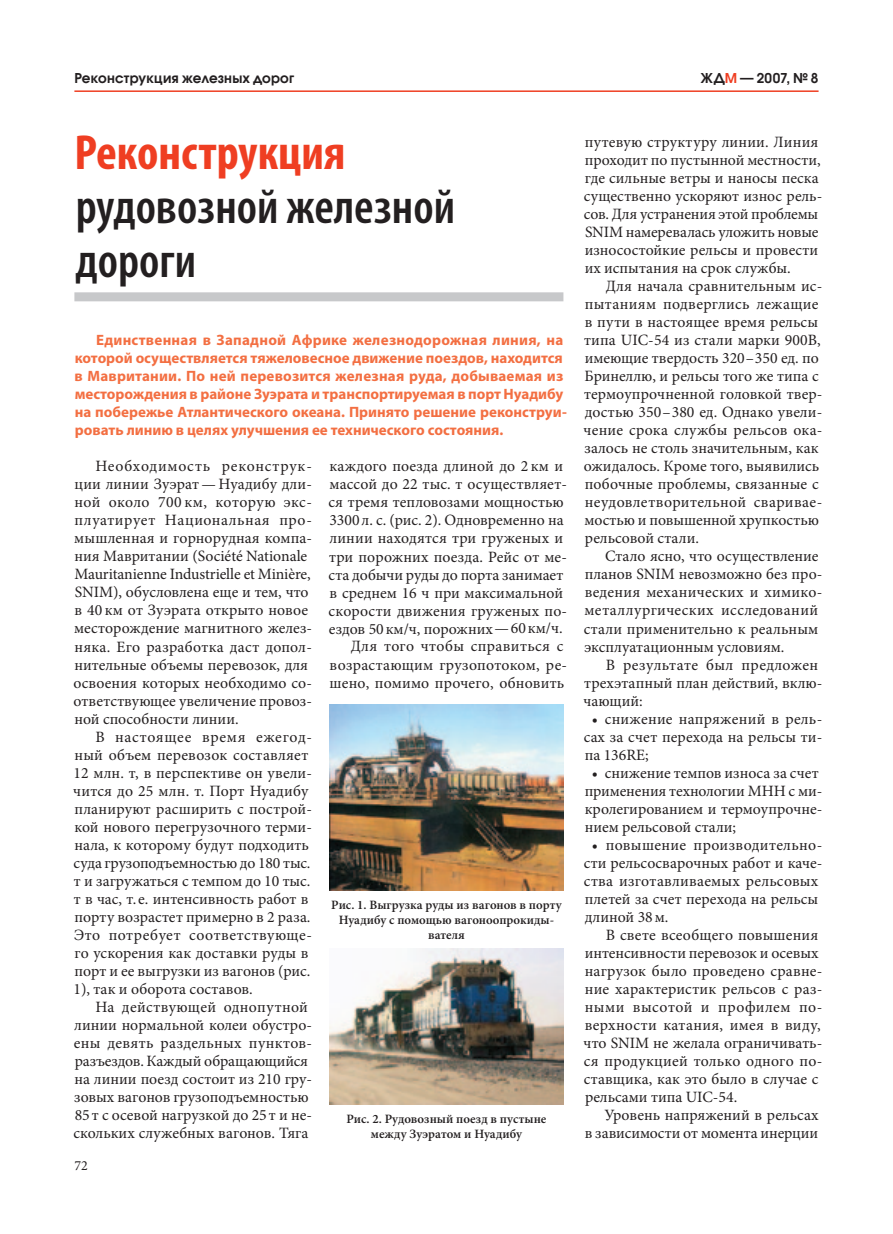
<style>
.page{position:relative;width:893px;height:1234px;background:#fff}
.page>*{position:absolute;margin:0;border:0;box-sizing:border-box;transform-origin:0 0}
.t1{font:600 condensed 49.5px/54px "Myriad Pro";color:#231f20}
.t2{font:700 condensed 49.5px "Myriad Pro";color:#ef3e22}
.t3{font:15.75px/18px "Minion Pro";letter-spacing:.005em;color:#231f20}
.t4{font:700 15px/18px "Myriad Pro";color:#f36f42}
.t5{font:13.95px "Minion Pro";color:#231f20}
.t6{font:600 13.5px "Avant Garde Gothic C";letter-spacing:.01em;color:#231f20}
.t7{font:600 12.75px/15px "Minion Pro";color:#231f20;text-align:center}
.s1{color:#ef3e22}
</style>
<div class="page">
<hr style="left:74px;top:90px;width:745px;height:2px;background:#ef3e22">
<img style="left:330px;top:704px;width:233px;height:186px">
<img style="left:330px;top:948px;width:233px;height:156px">
<div style="left:74px;top:292px;width:489px;height:9px;background:#c7c8ca"></div>
<p class="t6" style="left:74px;top:70px;width:221px">Реконструкция железных дорог</p>
<p class="t6" style="left:701px;top:70px;width:119px">ЖД<span class="s1">М</span> — 2007, № 8</p>
<h1 class="t2" style="left:75px;top:125px;width:272px">Реконструкция</h1>
<h1 class="t1" style="left:76px;top:181px;width:381px">рудовозной железной дороги</h1>
<p class="t4" style="left:74px;top:330px;width:494px;text-indent:22px">Единственная в Западной Африке железнодорожная линия, на которой осуществляется тяжеловесное движение поездов, находится в Мавритании. По ней перевозится железная руда, добываемая из месторождения в районе Зуэрата и транспортируемая в порт Нуадибу на побережье Атлантического океана. Принято решение реконструи&shy;ровать линию в целях улучшения ее технического состояния.</p>
<p class="t3" style="left:73px;top:457px;width:240px;text-indent:22px">Необходимость реконструк&shy;ции линии Зуэрат — Нуадибу дли&shy;ной около 700 км, которую экс&shy;плуатирует Национальная про&shy;мышленная и горнорудная компа&shy;ния Мавритании (Société Nationale<br>Mauritanienne Industrielle et Minière,<br>SNIM), обусловлена еще и тем, что в 40 км от Зуэрата открыто новое месторождение магнитного желез&shy;няка. Его разработка даст допол&shy;нительные объемы перевозок, для освоения которых необходимо со&shy;ответствующее увеличение провоз&shy;ной способности линии.</p>
<p class="t3" style="left:73px;top:727px;width:240px;text-indent:22px">В настоящее время ежегод&shy;ный объем перевозок составляет<br>12 млн. т, в перспективе он увели&shy;чится до 25 млн. т. Порт Нуадибу планируют расширить с построй&shy;кой нового перегрузочного терми&shy;нала, к которому будут подходить суда грузоподъемностью до 180 тыс. т и загружаться с темпом до 10 тыс. т в час, т. е. интенсивность работ в порту возрастет примерно в 2 раза.<br>Это потребует соответствующе&shy;го ускорения как доставки руды в порт и ее выгрузки из вагонов (рис.<br>1), так и оборота составов.</p>
<p class="t3" style="left:73px;top:997px;width:240px;text-indent:22px">На действующей однопутной линии нормальной колеи обустро&shy;ены девять раздельных пунктов&shy;разъездов. Каждый обращающийся на линии поезд состоит из 210 гру&shy;зовых вагонов грузоподъемностью<br>85 т с осевой нагрузкой до 25 т и не&shy;скольких служебных вагонов. Тяга</p>
<p class="t5" style="left:74px;top:1155px;width:15px">72</p>
<p class="t3" style="left:329px;top:457px;width:240px;text-align:right">каждого поезда длиной до 2 км и массой до 22 тыс. т осуществляет&shy;ся тремя тепловозами мощностью<br>3300 л. с. (рис. 2). Одновременно на линии находятся три груженых и три порожних поезда. Рейс от ме&shy;ста добычи руды до порта занимает в среднем 16 ч при максимальной скорости движения груженых по&shy;ездов 50км/ч, порожних—60км/ч.<br>Для того чтобы справиться с возрастающим грузопотоком, ре&shy;шено, помимо прочего, обновить</p>
<p class="t7" style="left:331px;top:896px;width:232px">Рис. 1. Выгрузка руды из вагонов в порту<br>Нуадибу с помощью вагоноопрокиды&shy;вателя</p>
<p class="t7" style="left:346px;top:1110px;width:201px">Рис. 2. Рудовозный поезд в пустыне между Зуэратом и Нуадибу</p>
<p class="t3" style="left:584px;top:133px;width:240px">путевую структуру линии. Линия проходит по пустынной местности, где сильные ветры и наносы песка существенно ускоряют износ рель&shy;сов. Для устранения этой проблемы<br>SNIM намеревалась уложить новые износостойкие рельсы и провести их испытания на срок службы.</p>
<p class="t3" style="left:584px;top:277px;width:240px;text-indent:22px">Для начала сравнительным ис&shy;пытаниям подверглись лежащие в пути в настоящее время рельсы типа UIC-54 из стали марки 900В, имеющие твердость 320–350 ед. по<br>Бринеллю, и рельсы того же типа с термоупрочненной головкой твер&shy;достью 350–380 ед. Однако увели&shy;чение срока службы рельсов ока&shy;залось не столь значительным, как ожидалось. Кроме того, выявились побочные проблемы, связанные с неудовлетворительной сваривае&shy;мостью и повышенной хрупкостью рельсовой стали.</p>
<p class="t3" style="left:584px;top:547px;width:240px;text-indent:21px">Стало ясно, что осуществление планов SNIM невозможно без про&shy;ведения механических и химико&shy;металлургических исследований стали применительно к реальным эксплуатационным условиям.</p>
<p class="t3" style="left:584px;top:655px;width:240px;text-indent:22px">В результате был предложен трехэтапный план действий, вклю&shy;чающий:</p>
<p class="t3" style="left:584px;top:709px;width:240px;text-align:justify;text-indent:8px">• снижение напряжений в рель&shy;сах за счет перехода на рельсы ти&shy;па 136RE;</p>
<p class="t3" style="left:585px;top:763px;width:239px;text-indent:7px">• снижение темпов износа за счет применения технологии МНН с ми&shy;кролегированием и термоупрочне&shy;нием рельсовой стали;</p>
<p class="t3" style="left:584px;top:835px;width:240px;text-indent:8px">• повышение производительно&shy;сти рельсосварочных работ и каче&shy;ства изготавливаемых рельсовых плетей за счет перехода на рельсы длиной 38м.</p>
<p class="t3" style="left:584px;top:925px;width:240px;text-indent:22px">В свете всеобщего повышения интенсивности перевозок и осевых нагрузок было проведено сравне&shy;ние характеристик рельсов с раз&shy;ными высотой и профилем по&shy;верхности катания, имея в виду, что SNIM не желала ограничивать&shy;ся продукцией только одного по&shy;ставщика, как это было в случае с рельсами типа UIC-54.</p>
<p class="t3" style="left:585px;top:1105px;width:235px;text-align:right">Уровень напряжений в рельсах<br>в зависимости от момента инерции</p>
</div>
